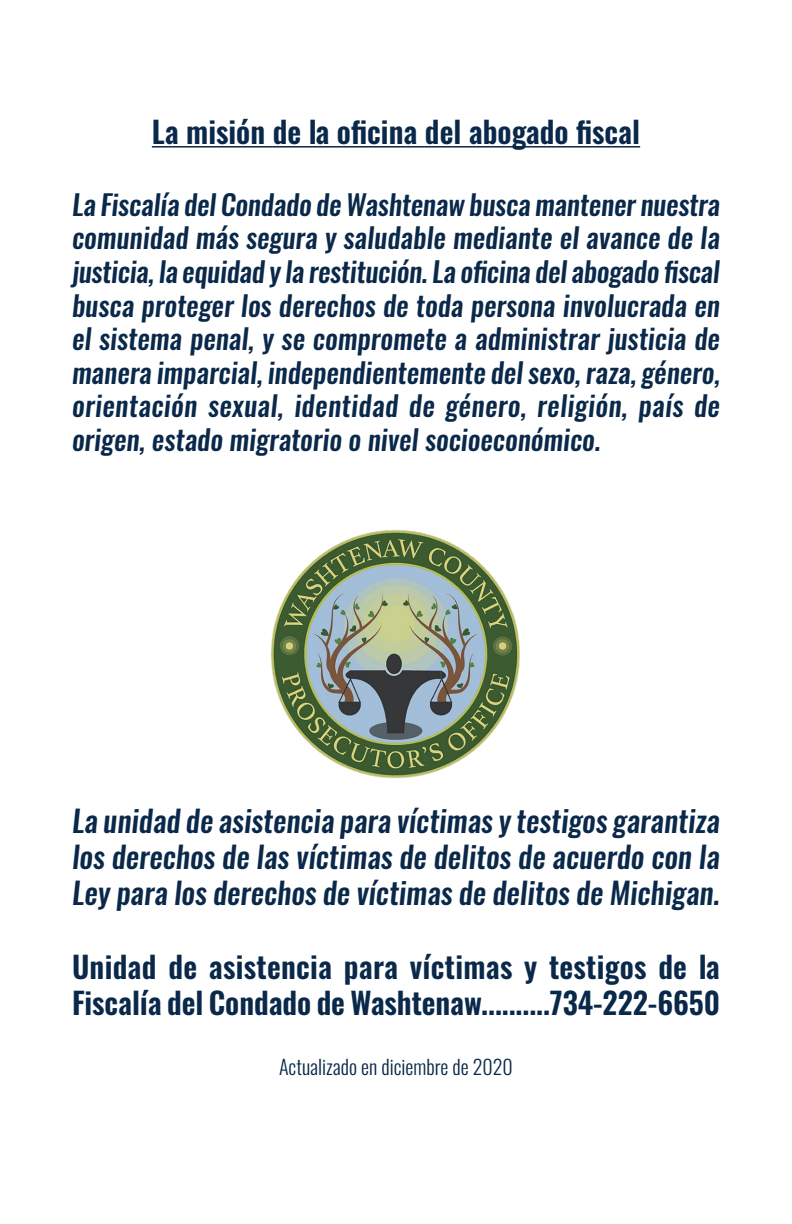
<style>
.page{position:relative;width:792px;height:1224px;background:#fff}
.page>*{position:absolute;margin:0;border:0;box-sizing:border-box;transform-origin:0 0}
._3{font:italic 500 30px/36px "Oswald";color:#0a294a;text-align:justify}
._3-2{font:600 30px/36px "Oswald";color:#0a294a}
._3-3{font:italic 500 28px/33.6px "Oswald";color:#0a294a;text-align:justify}
._3-4{font:300 20px "Oswald";color:#0a294a}
</style>
<div class="page">
<hr style="left:152px;top:146px;width:488px;height:2px;background:#0a294a">
<img style="left:271px;top:530px;width:249px;height:248px">
<p class="_3-2" style="left:152px;top:115px;width:490px">La misión de la oficina del abogado fiscal</p>
<p class="_3-3" style="left:72px;top:188px;width:650px">La Fiscalía del Condado de Washtenaw busca mantener nuestra comunidad más segura y saludable mediante el avance de la justicia, la equidad y la restitución. La oficina del abogado fiscal busca proteger los derechos de toda persona involucrada en el sistema penal, y se compromete a administrar justicia de manera imparcial, independientemente del sexo, raza, género, orientación sexual, identidad de género, religión, país de origen, estado migratorio o nivel socioeconómico.</p>
<p class="_3" style="left:72px;top:803px;width:649px">La unidad de asistencia para víctimas y testigos garantiza los derechos de las víctimas de delitos de acuerdo con la Ley para los derechos de víctimas de delitos de Michigan.</p>
<p class="_3-2" style="left:72px;top:951px;width:650px">Unidad de asistencia para víctimas y testigos de la<br>Fiscalía del Condado de Washtenaw..........734-222-6650</p>
<p class="_3-4" style="left:279px;top:1049px;width:235px">Actualizado en diciembre de 2020</p>
</div>
